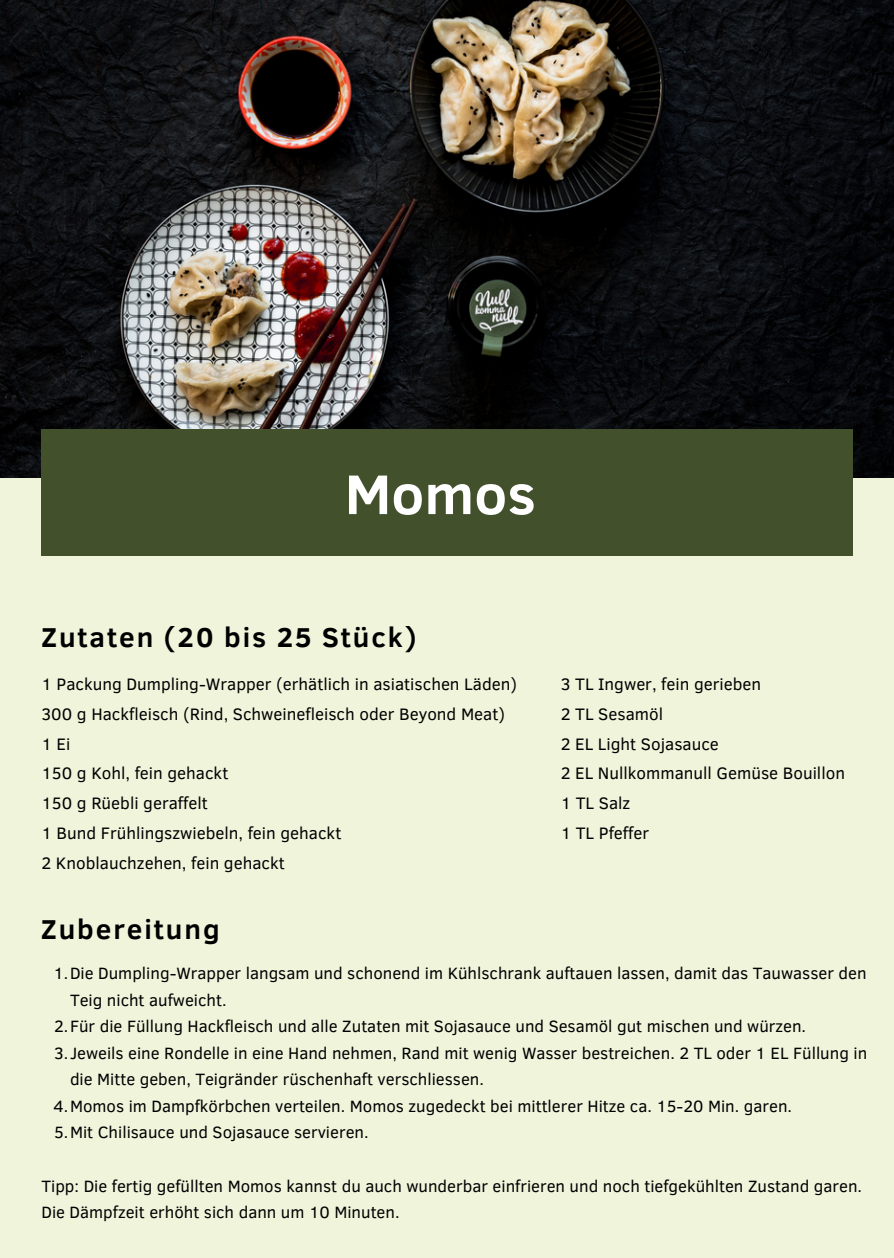
<style>
.page{position:relative;width:894px;height:1258px;background:#fff}
.page>*{position:absolute;margin:0;border:0;box-sizing:border-box;transform-origin:0 0}
.t1{font:700 57px "Clear Sans";color:#fff}
.t2{font:700 27.9px "Clear Sans";letter-spacing:.07em;color:#000}
.t3{font:17.1px "Clear Sans";color:#000}
.t4{font:16.8px/26.7px "Clear Sans";color:#000}
</style>
<div class="page">
<div style="left:0;top:0;width:893px;height:1258px;background:#eff4db"></div>
<img style="left:0;top:0;width:893px;height:477px">
<div style="left:41px;top:429px;width:811px;height:126px;background:#42502b"></div>
<p class="t1" style="left:345px;top:453px;width:192px">Momos</p>
<p class="t2" style="left:41px;top:617px;width:376px">Zutaten (20 bis 25 Stück)</p>
<p class="t3" style="left:41px;top:671px;width:477px">1 Packung Dumpling-Wrapper (erhätlich in asiatischen Läden)</p>
<p class="t3" style="left:41px;top:701px;width:465px">300 g Hackfleisch (Rind, Schweinefleisch oder Beyond Meat)</p>
<p class="t3" style="left:41px;top:731px;width:30px">1 Ei</p>
<p class="t3" style="left:41px;top:761px;width:188px">150 g Kohl, fein gehackt</p>
<p class="t3" style="left:41px;top:791px;width:168px">150 g Rüebli geraffelt</p>
<p class="t3" style="left:41px;top:820px;width:301px">1 Bund Frühlingszwiebeln, fein gehackt</p>
<p class="t3" style="left:41px;top:850px;width:245px">2 Knoblauchzehen, fein gehackt</p>
<p class="t2" style="left:41px;top:908px;width:180px">Zubereitung</p>
<p class="t3" style="left:560px;top:671px;width:202px">3 TL Ingwer, fein gerieben</p>
<p class="t3" style="left:560px;top:701px;width:104px">2 TL Sesamöl</p>
<p class="t3" style="left:560px;top:731px;width:160px">2 EL Light Sojasauce</p>
<p class="t3" style="left:560px;top:761px;width:286px">2 EL Nullkommanull Gemüse Bouillon</p>
<p class="t3" style="left:560px;top:791px;width:71px">1 TL Salz</p>
<p class="t3" style="left:560px;top:820px;width:90px">1 TL Pfeffer</p>
<p class="t4" style="left:70px;top:959px;width:797px;text-indent:-17px">1.Die Dumpling-Wrapper langsam und schonend im Kühlschrank auftauen lassen, damit das Tauwasser den<br>Teig nicht aufweicht.</p>
<p class="t4" style="left:54px;top:1012px;width:753px">2.Für die Füllung Hackfleisch und alle Zutaten mit Sojasauce und Sesamöl gut mischen und würzen.</p>
<p class="t4" style="left:70px;top:1038px;width:798px;text-indent:-16px">3.Jeweils eine Rondelle in eine Hand nehmen, Rand mit wenig Wasser bestreichen. 2 TL oder 1 EL Füllung in die Mitte geben, Teigränder rüschenhaft verschliessen.</p>
<p class="t4" style="left:53px;top:1092px;width:740px">4.Momos im Dampfkörbchen verteilen. Momos zugedeckt bei mittlerer Hitze ca. 15-20 Min. garen.</p>
<p class="t4" style="left:54px;top:1118px;width:316px">5.Mit Chilisauce und Sojasauce servieren.</p>
<p class="t4" style="left:41px;top:1171px;width:821px">Tipp: Die fertig gefüllten Momos kannst du auch wunderbar einfrieren und noch tiefgekühlten Zustand garen.<br>Die Dämpfzeit erhöht sich dann um 10 Minuten.</p>
</div>
